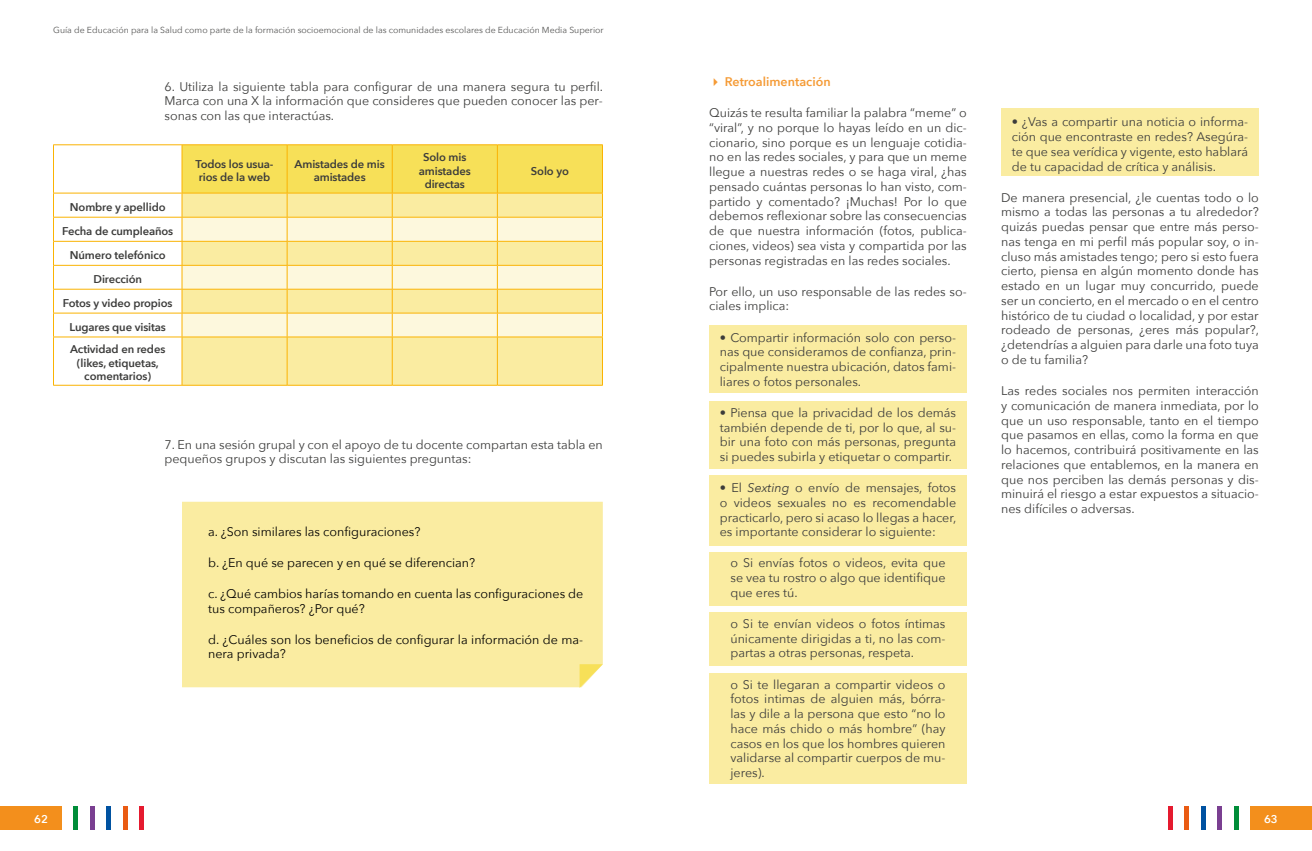
<style>
.page{position:relative;width:1312px;height:851px;background:#fff}
.page>*{position:absolute;margin:0;border:0;box-sizing:border-box;transform-origin:0 0}
.t1{font:12.5px/14.8px "Avenir Next";color:#3c3c3b;text-align:justify}
.t2{font:12.5px/14.8px "Avenir Next";color:#000}
.t3{font:600 12.5px "Avenir Next";color:#f59b36}
.t4{font:600 11.25px/13.5px "Avenir Next";letter-spacing:-.01em;color:#3c3c3b;text-align:center}
.t5{font:600 11.25px "Avenir Next";color:#fff}
.t6{font:8.75px "Avenir Next";color:#575756}
.s1{font-style:italic}
</style>
<div class="page">
<div style="left:0;top:806px;width:62px;height:24px;background:#f38f1c"></div>
<div style="left:139px;top:806px;width:5px;height:24px;background:#e51a2f"></div>
<hr style="left:123px;top:806px;width:4px;height:24px;background:#ea5b13">
<div style="left:106px;top:806px;width:5px;height:24px;background:#0052a1"></div>
<hr style="left:90px;top:806px;width:4px;height:24px;background:#7a3f91">
<hr style="left:74px;top:806px;width:4px;height:24px;background:#008d39">
<hr style="left:53px;top:144px;width:129px;height:1px;background:#fab303">
<hr style="left:182px;top:144px;width:105px;height:1px;background:#fab303">
<hr style="left:287px;top:144px;width:105px;height:1px;background:#fab303">
<hr style="left:392px;top:144px;width:105px;height:1px;background:#fab303">
<hr style="left:497px;top:144px;width:105px;height:1px;background:#fab303">
<svg style="left:53px;top:145px;width:550px;height:240px"></svg>
<hr style="left:53px;top:336px;width:129px;height:1px;background:#fab303">
<hr style="left:53px;top:337px;width:1px;height:48px;background:#fab303">
<hr style="left:182px;top:336px;width:105px;height:1px;background:#fab303">
<hr style="left:182px;top:337px;width:1px;height:48px;background:#fab303">
<hr style="left:287px;top:336px;width:105px;height:1px;background:#fab303">
<hr style="left:287px;top:337px;width:1px;height:48px;background:#fab303">
<hr style="left:392px;top:336px;width:105px;height:1px;background:#fab303">
<hr style="left:392px;top:337px;width:1px;height:48px;background:#fab303">
<hr style="left:497px;top:336px;width:105px;height:1px;background:#fab303">
<hr style="left:497px;top:337px;width:1px;height:48px;background:#fab303">
<hr style="left:602px;top:337px;width:1px;height:48px;background:#fab303">
<hr style="left:53px;top:385px;width:129px;height:1px;background:#fab303">
<hr style="left:182px;top:385px;width:105px;height:1px;background:#fab303">
<hr style="left:287px;top:385px;width:105px;height:1px;background:#fab303">
<hr style="left:392px;top:385px;width:105px;height:1px;background:#fab303">
<hr style="left:497px;top:385px;width:105px;height:1px;background:#fab303">
<div style="left:182px;top:501px;width:420px;height:186px;background:#faeca1"></div>
<svg style="left:579px;top:664px;width:23px;height:23px"></svg>
<div style="left:709px;top:325px;width:257px;height:68px;background:#faeca1"></div>
<div style="left:709px;top:475px;width:257px;height:70px;background:#faeca1"></div>
<div style="left:709px;top:552px;width:257px;height:53px;background:#faeca1"></div>
<div style="left:709px;top:612px;width:257px;height:54px;background:#faeca1"></div>
<div style="left:709px;top:673px;width:257px;height:110px;background:#faeca1"></div>
<div style="left:1000px;top:108px;width:258px;height:68px;background:#faeca1"></div>
<div style="left:709px;top:401px;width:257px;height:68px;background:#faeca1"></div>
<div style="left:1250px;top:806px;width:61px;height:24px;background:#f38f1c"></div>
<div style="left:1167px;top:806px;width:5px;height:24px;background:#e51a2f"></div>
<hr style="left:1184px;top:806px;width:4px;height:24px;background:#ea5b13">
<div style="left:1200px;top:806px;width:5px;height:24px;background:#0052a1"></div>
<hr style="left:1217px;top:806px;width:4px;height:24px;background:#7a3f91">
<div style="left:1233px;top:806px;width:5px;height:24px;background:#008d39"></div>
<p class="t6" style="left:53px;top:23px;width:552px">Guía de Educación para la Salud como parte de la formación socioemocional de las comunidades escolares de Educación Media Superior</p>
<p class="t1" style="left:164px;top:78px;width:440px">6. Utiliza la siguiente tabla para configurar de una manera segura tu perfil.<br>Marca con una X la información que consideres que pueden conocer las per&shy;sonas con las que interactúas.</p>
<p class="t4" style="left:62px;top:194px;width:112px;line-height:24px">Nombre y apellido<br>Fecha de cumpleaños<br>Número telefónico<br>Dirección<br>Fotos y video propios<br>Lugares que visitas</p>
<p class="t4" style="left:70px;top:342px;width:97px">Actividad en redes (likes, etiquetas, comentarios)</p>
<p class="t4" style="left:195px;top:157px;width:79px;text-align:left">Todos los usua&shy;rios de la web</p>
<p class="t4" style="left:294px;top:157px;width:92px">Amistades de mis amistades</p>
<p class="t4" style="left:419px;top:150px;width:53px">Solo mis amistades directas</p>
<p class="t4" style="left:531px;top:164px;width:39px">Solo yo</p>
<p class="t1" style="left:164px;top:436px;width:440px">7. En una sesión grupal y con el apoyo de tu docente compartan esta tabla en pequeños grupos y discutan las siguientes preguntas:</p>
<p class="t5" style="left:34px;top:809px;width:15px">62</p>
<p class="t2" style="left:208px;top:523px;width:214px">a. ¿Son similares las configuraciones?</p>
<p class="t2" style="left:208px;top:554px;width:268px">b. ¿En qué se parecen y en qué se diferencian?</p>
<p class="t2" style="left:208px;top:585px;width:376px">c. ¿Qué cambios harías tomando en cuenta las configuraciones de tus compañeros? ¿Por qué?</p>
<p class="t2" style="left:208px;top:631px;width:376px">d. ¿Cuáles son los beneficios de configurar la información de ma&shy;nera privada?</p>
<p class="t3" style="left:709px;top:71px;width:123px">✔ Retroalimentación</p>
<p class="t1" style="left:709px;top:105px;width:259px">Quizás te resulta familiar la palabra “meme” o “viral”, y no porque lo hayas leído en un dic&shy;cionario, sino porque es un lenguaje cotidia&shy;no en las redes sociales, y para que un meme llegue a nuestras redes o se haga viral, ¿has pensado cuántas personas lo han visto, com&shy;partido y comentado? ¡Muchas! Por lo que debemos reflexionar sobre las consecuencias de que nuestra información (fotos, publica&shy;ciones, videos) sea vista y compartida por las personas registradas en las redes sociales.</p>
<p class="t1" style="left:709px;top:283px;width:259px">Por ello, un uso responsable de las redes so&shy;ciales implica:</p>
<p class="t1" style="left:719px;top:329px;width:238px">• Compartir información solo con perso&shy;nas que consideramos de confianza, prin&shy;cipalmente nuestra ubicación, datos fami&shy;liares o fotos personales.</p>
<p class="t1" style="left:719px;top:404px;width:238px">• Piensa que la privacidad de los demás también depende de ti, por lo que, al su&shy;bir una foto con más personas, pregunta si puedes subirla y etiquetar o compartir.</p>
<p class="t1" style="left:719px;top:480px;width:238px">• El <span class="s1">Sexting</span> o envío de mensajes, fotos o videos sexuales no es recomendable practicarlo, pero si acaso lo llegas a hacer, es importante considerar lo siguiente:</p>
<p class="t1" style="left:730px;top:555px;width:216px">o Si envías fotos o videos, evita que se vea tu rostro o algo que identifique que eres tú.</p>
<p class="t1" style="left:730px;top:615px;width:216px">o Si te envían videos o fotos íntimas únicamente dirigidas a ti, no las com&shy;partas a otras personas, respeta.</p>
<p class="t1" style="left:730px;top:676px;width:216px">o Si te llegaran a compartir videos o fotos intimas de alguien más, bórra&shy;las y dile a la persona que esto “no lo hace más chido o más hombre” (hay casos en los que los hombres quieren validarse al compartir cuerpos de mu&shy;jeres).</p>
<p class="t1" style="left:1011px;top:114px;width:238px">• ¿Vas a compartir una noticia o informa&shy;ción que encontraste en redes? Asegúra&shy;te que sea verídica y vigente, esto hablará de tu capacidad de crítica y análisis.</p>
<p class="t1" style="left:1000px;top:189px;width:259px">De manera presencial, ¿le cuentas todo o lo mismo a todas las personas a tu alrededor? quizás puedas pensar que entre más perso&shy;nas tenga en mi perfil más popular soy, o in&shy;cluso más amistades tengo; pero si esto fuera cierto, piensa en algún momento donde has estado en un lugar muy concurrido, puede ser un concierto, en el mercado o en el centro histórico de tu ciudad o localidad, y por estar rodeado de personas, ¿eres más popular?, ¿detendrías a alguien para darle una foto tuya o de tu familia?</p>
<p class="t1" style="left:1000px;top:382px;width:259px">Las redes sociales nos permiten interacción y comunicación de manera inmediata, por lo que un uso responsable, tanto en el tiempo que pasamos en ellas, como la forma en que lo hacemos, contribuirá positivamente en las relaciones que entablemos, en la manera en que nos perciben las demás personas y dis&shy;minuirá el riesgo a estar expuestos a situacio&shy;nes difíciles o adversas.</p>
<p class="t5" style="left:1263px;top:809px;width:15px">63</p>
</div>
